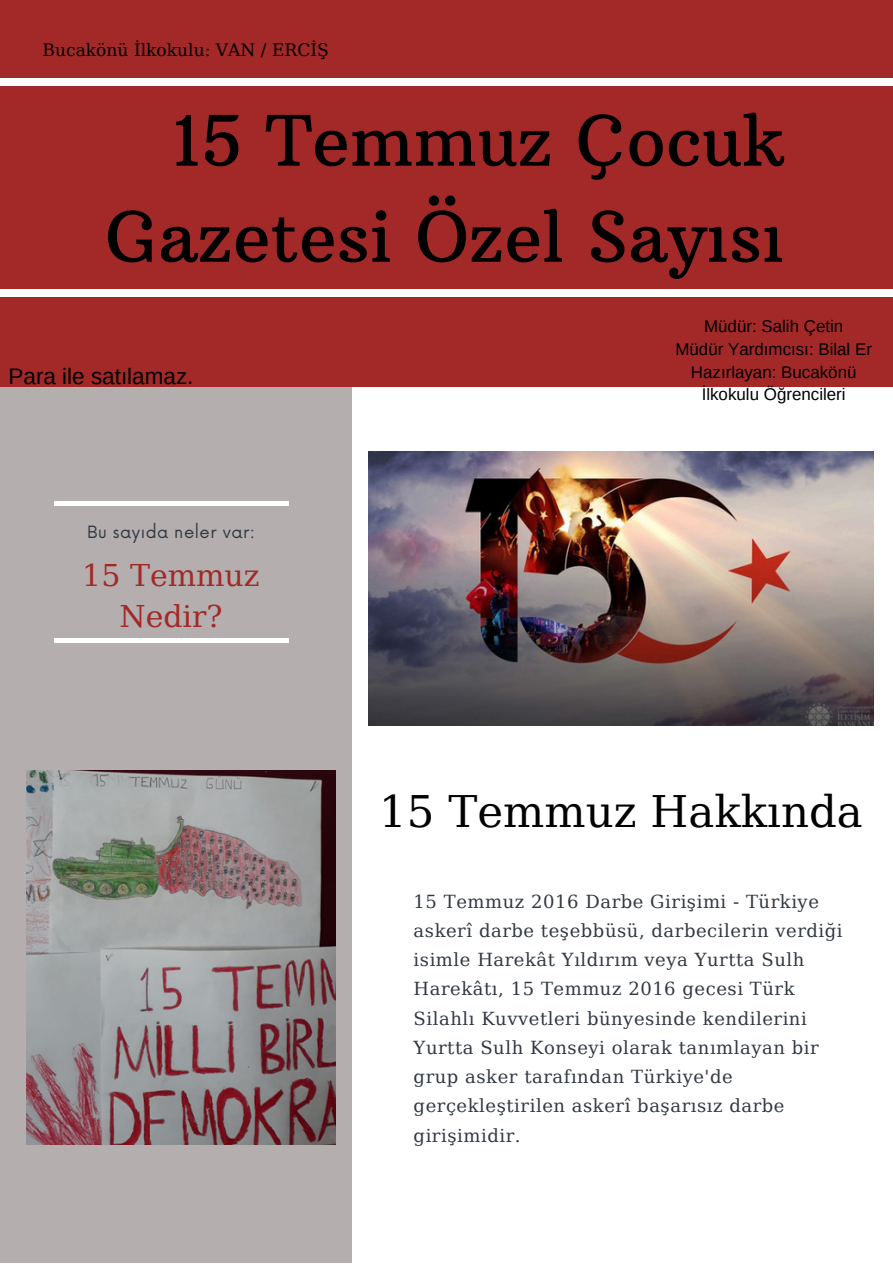
<style>
.page{position:relative;width:893px;height:1264px;background:#fff}
.page>*{position:absolute;margin:0;border:0;box-sizing:border-box;transform-origin:0 0}
.t1{font:69.3px "Arbutus Slab";color:#000}
.t2{font:43.5px "DejaVu Serif";color:#000}
.t3{font:30px/41.5px "DejaVu Serif";color:#a32828;text-align:center}
.t4{font:22.5px "Arimo";color:#000}
.t5{font:18px "DejaVu Serif";letter-spacing:.03em;color:#303841}
.t6{font:17.1px "DejaVu Serif";color:#000}
.t7{font:16.95px/22.8px "Arimo";color:#000;text-align:center}
.t8{font:16.5px "Now";letter-spacing:.03em;color:#303841}
</style>
<div class="page">
<div style="left:0;top:386px;width:352px;height:876px;background:#b4aeae"></div>
<div style="left:0;top:0;width:892px;height:387px;background:#a32828"></div>
<div style="left:0;top:78px;width:892px;height:8px;background:#fff"></div>
<div style="left:0;top:289px;width:892px;height:8px;background:#fff"></div>
<div style="left:54px;top:501px;width:234px;height:5px;background:#fff"></div>
<hr style="left:54px;top:638px;width:234px;height:4px;background:#fff">
<img style="left:26px;top:770px;width:309px;height:374px">
<img style="left:369px;top:451px;width:504px;height:275px">
<p class="t6" style="left:43px;top:41px;width:288px">Bucakönü İlkokulu: VAN / ERCİŞ</p>
<p class="t1" style="left:173px;top:98px;width:613px">15 Temmuz Çocuk</p>
<p class="t1" style="left:105px;top:194px;width:680px">Gazetesi Özel Sayısı</p>
<p class="t4" style="left:9px;top:363px;width:186px">Para ile satılamaz.</p>
<p class="t8" style="left:87px;top:523px;width:169px">Bu sayıda neler var:</p>
<p class="t3" style="left:82px;top:554px;width:179px">15 Temmuz<br>Nedir?</p>
<p class="t7" style="left:704px;top:314px;width:141px">Müdür: Salih Çetin</p>
<p class="t7" style="left:675px;top:337px;width:198px">Müdür Yardımcısı: Bilal Er<br>Hazırlayan: Bucakönü<br>İlkokulu Öğrencileri</p>
<p class="t2" style="left:379px;top:786px;width:485px">15 Temmuz Hakkında</p>
<p class="t5" style="left:413px;top:890px;width:407px">15 Temmuz 2016 Darbe Girişimi - Türkiye</p>
<p class="t5" style="left:413px;top:920px;width:430px">askerî darbe teşebbüsü, darbecilerin verdiği</p>
<p class="t5" style="left:413px;top:949px;width:392px">isimle Harekât Yıldırım veya Yurtta Sulh</p>
<p class="t5" style="left:413px;top:978px;width:382px">Harekâtı, 15 Temmuz 2016 gecesi Türk</p>
<p class="t5" style="left:413px;top:1007px;width:394px">Silahlı Kuvvetleri bünyesinde kendilerini</p>
<p class="t5" style="left:413px;top:1037px;width:406px">Yurtta Sulh Konseyi olarak tanımlayan bir</p>
<p class="t5" style="left:413px;top:1066px;width:320px">grup asker tarafından Türkiye'de</p>
<p class="t5" style="left:413px;top:1095px;width:372px">gerçekleştirilen askerî başarısız darbe</p>
<p class="t5" style="left:413px;top:1124px;width:108px">girişimidir.</p>
</div>
